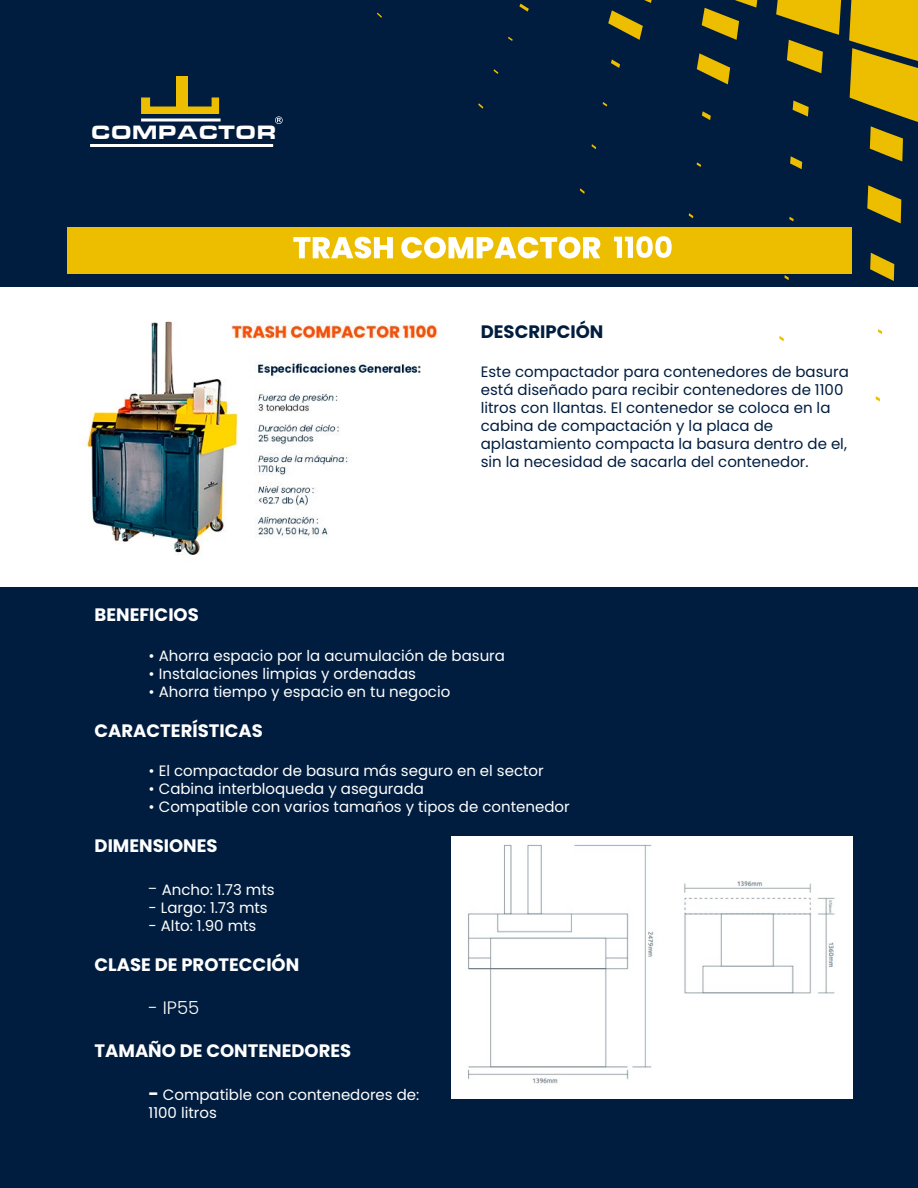
<style>
.page{position:relative;width:918px;height:1188px;background:#001d3f}
.page>*{position:absolute;margin:0;border:0;box-sizing:border-box;transform-origin:0 0}
.t1{font:900 19.95px "Eurostile Extended";color:#fff}
.t2{font:700 18px "Poppins";color:#fff}
.t3{font:700 18px "Poppins";color:#001d3f}
.t4{font:300 18px "Poppins";color:#fff}
.t5{font:15px/18px "Poppins";color:#fff}
.t6{font:15px/18px "Poppins";color:#001d3f}
.s1{font-weight:300;font-size:18px}
.s2{font-weight:700;font-size:18px}
</style>
<div class="page">
<div style="left:0;top:287px;width:918px;height:299px;background:#fff"></div>
<svg style="left:776px;top:0;width:65px;height:73px"></svg>
<svg style="left:702px;top:0;width:56px;height:40px"></svg>
<svg style="left:644px;top:0;width:8px;height:3px"></svg>
<svg style="left:849px;top:0;width:69px;height:161px"></svg>
<svg style="left:793px;top:101px;width:16px;height:16px"></svg>
<svg style="left:697px;top:53px;width:33px;height:31px"></svg>
<svg style="left:608px;top:10px;width:35px;height:30px"></svg>
<svg style="left:867px;top:185px;width:34px;height:38px"></svg>
<svg style="left:790px;top:156px;width:12px;height:13px"></svg>
<svg style="left:702px;top:111px;width:9px;height:9px"></svg>
<svg style="left:611px;top:59px;width:9px;height:9px"></svg>
<svg style="left:519px;top:4px;width:10px;height:8px"></svg>
<svg style="left:870px;top:253px;width:24px;height:28px"></svg>
<svg style="left:789px;top:217px;width:5px;height:4px"></svg>
<svg style="left:697px;top:162px;width:4px;height:5px"></svg>
<svg style="left:603px;top:102px;width:4px;height:5px"></svg>
<svg style="left:508px;top:37px;width:5px;height:4px"></svg>
<svg style="left:878px;top:329px;width:4px;height:5px"></svg>
<svg style="left:784px;top:275px;width:5px;height:5px"></svg>
<svg style="left:689px;top:213px;width:4px;height:5px"></svg>
<svg style="left:592px;top:144px;width:4px;height:5px"></svg>
<svg style="left:494px;top:69px;width:4px;height:5px"></svg>
<svg style="left:876px;top:396px;width:4px;height:5px"></svg>
<svg style="left:779px;top:336px;width:5px;height:5px"></svg>
<svg style="left:580px;top:188px;width:5px;height:6px"></svg>
<svg style="left:478px;top:103px;width:5px;height:6px"></svg>
<svg style="left:377px;top:13px;width:5px;height:5px"></svg>
<svg style="left:141px;top:118px;width:80px;height:4px"></svg>
<hr style="left:90px;top:144px;width:183px;height:3px;background:#fff">
<svg style="left:141px;top:98px;width:78px;height:16px"></svg>
<div style="left:176px;top:76px;width:12px;height:38px;background:#edbe00"></div>
<svg style="left:275px;top:116px;width:8px;height:8px"></svg>
<div style="left:67px;top:227px;width:784px;height:47px;background:#edbe00"></div>
<svg style="left:293px;top:237px;width:100px;height:22px"></svg>
<svg style="left:401px;top:237px;width:199px;height:22px"></svg>
<svg style="left:614px;top:236px;width:58px;height:22px"></svg>
<img style="left:85px;top:321px;width:353px;height:234px">
<div style="left:451px;top:837px;width:401px;height:262px;background:#fff"></div>
<h1 class="t1" style="left:91px;top:121px;width:187px">COMPACTOR</h1>
<p class="t3" style="left:481px;top:321px;width:124px">DESCRIPCIÓN</p>
<p class="t6" style="left:481px;top:363px;width:370px">Este compactador para contenedores de basura está diseñado para recibir contenedores de 1100 litros con llantas. El contenedor se coloca en la cabina de compactación y la placa de aplastamiento compacta la basura dentro de el, sin la necesidad de sacarla del contenedor.</p>
<p class="t2" style="left:95px;top:605px;width:106px">BENEFICIOS</p>
<p class="t5" style="left:149px;top:647px;width:358px">• Ahorra espacio por la acumulación de basura</p>
<p class="t5" style="left:149px;top:665px;width:269px">• Instalaciones limpias y ordenadas</p>
<p class="t5" style="left:149px;top:683px;width:303px">• Ahorra tiempo y espacio en tu negocio</p>
<p class="t2" style="left:95px;top:720px;width:170px">CARACTERÍSTICAS</p>
<p class="t5" style="left:149px;top:762px;width:397px">• El compactador de basura más seguro en el sector</p>
<p class="t5" style="left:149px;top:780px;width:277px">• Cabina interbloqueda y asegurada</p>
<p class="t5" style="left:149px;top:798px;width:423px">• Compatible con varios tamaños y tipos de contenedor</p>
<p class="t2" style="left:95px;top:835px;width:125px">DIMENSIONES</p>
<p class="t5" style="left:149px;top:881px;width:128px"><span class="s1">-</span> Ancho: 1.73 mts</p>
<p class="t5" style="left:149px;top:899px;width:121px">- Largo: 1.73 mts</p>
<p class="t5" style="left:149px;top:917px;width:109px">- Alto: 1.90 mts</p>
<p class="t2" style="left:95px;top:954px;width:206px">CLASE DE PROTECCIÓN</p>
<p class="t4" style="left:149px;top:997px;width:52px">- IP55</p>
<p class="t2" style="left:95px;top:1040px;width:258px">TAMAÑO DE CONTENEDORES</p>
<p class="t5" style="left:149px;top:1086px;width:272px"><span class="s2">-</span> Compatible con contenedores de:<br>1100 litros</p>
</div>
